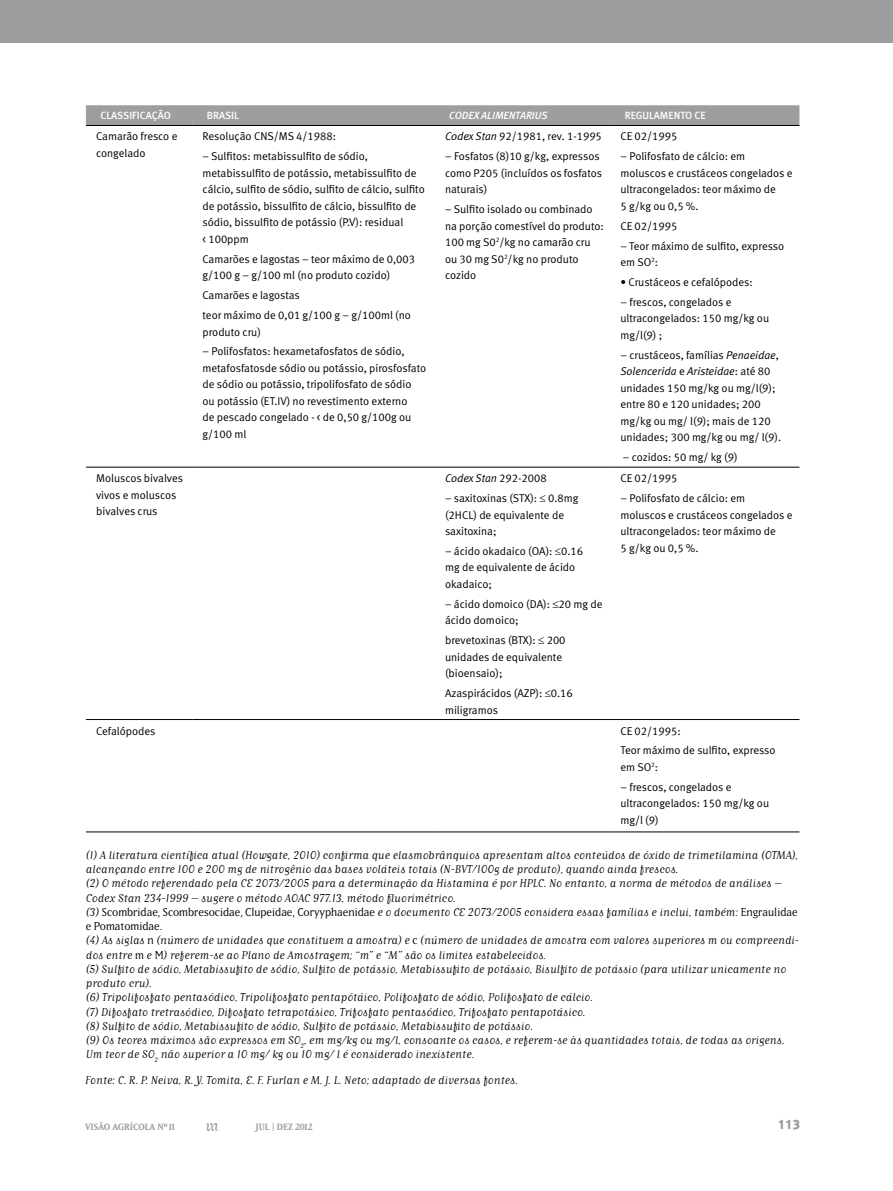
<style>
.page{position:relative;width:893px;height:1191px;background:#fff}
.page>*{position:absolute;margin:0;border:0;box-sizing:border-box;transform-origin:0 0}
.t1{font:13.5px "Meta Black Caps Expert";color:#9c9e9f}
.t2{font:11.25px/16.5px "Meta Normal LF";color:#000}
.t3{font:italic 11.25px/14.2px "Matrix Book Lining";color:#000}
.t4{font:italic 11.25px "Meta Normal LF";color:#000}
.t5{font:10.5px "Meta Medium LF";color:#fff}
.t6{font:italic 10.5px "Meta Medium LF";color:#fff}
.t7{font:700 9px "Matrix Book Lining";color:#9c9e9f}
.s1{font-style:italic}
.s2{font-style:normal}
</style>
<div class="page">
<div style="left:1px;top:0;width:892px;height:43px;background:#9c9e9f"></div>
<hr style="left:0;top:0;width:1px;height:43px;background:#9c9e9f">
<div style="left:86px;top:105px;width:713px;height:20px;background:#9c9e9f"></div>
<hr style="left:86px;top:125px;width:106px;height:1px;background:#000">
<hr style="left:192px;top:125px;width:243px;height:1px;background:#000">
<hr style="left:435px;top:125px;width:175px;height:1px;background:#000">
<hr style="left:610px;top:125px;width:189px;height:1px;background:#000">
<hr style="left:86px;top:467px;width:106px;height:1px;background:#000">
<hr style="left:192px;top:467px;width:243px;height:1px;background:#000">
<hr style="left:435px;top:467px;width:175px;height:1px;background:#000">
<hr style="left:610px;top:467px;width:189px;height:1px;background:#000">
<hr style="left:86px;top:719px;width:106px;height:1px;background:#000">
<hr style="left:192px;top:719px;width:243px;height:1px;background:#000">
<hr style="left:435px;top:719px;width:175px;height:1px;background:#000">
<hr style="left:610px;top:719px;width:189px;height:1px;background:#000">
<hr style="left:86px;top:831px;width:106px;height:1px;background:#000">
<hr style="left:192px;top:831px;width:243px;height:1px;background:#000">
<hr style="left:435px;top:831px;width:175px;height:1px;background:#000">
<hr style="left:610px;top:831px;width:189px;height:1px;background:#000">
<svg style="left:206px;top:1123px;width:11px;height:7px"></svg>
<p class="t5" style="left:100px;top:110px;width:72px">CLASSIFICAÇÃO</p>
<p class="t5" style="left:207px;top:110px;width:34px">BRASIL</p>
<p class="t6" style="left:449px;top:110px;width:100px">CODEX ALIMENTARIUS</p>
<p class="t5" style="left:625px;top:110px;width:76px">REGULAMENTO CE</p>
<p class="t2" style="left:96px;top:128px;width:83px">Camarão fresco e congelado</p>
<p class="t2" style="left:202px;top:128px;width:135px">Resolução CNS/MS 4/1988:</p>
<p class="t2" style="left:620px;top:128px;width:58px">CE 02/1995</p>
<p class="t2" style="left:620px;top:148px;width:174px">– Polifosfato de cálcio: em moluscos e crustáceos congelados e ultracongelados: teor máximo de<br>5 g/kg ou 0,5 %.</p>
<p class="t2" style="left:620px;top:217px;width:58px">CE 02/1995</p>
<p class="t2" style="left:620px;top:237px;width:165px">– Teor máximo de sulfito, expresso em SO<sup>2</sup>:</p>
<p class="t2" style="left:620px;top:274px;width:134px">• Crustáceos e cefalópodes:</p>
<p class="t2" style="left:620px;top:293px;width:150px">– frescos, congelados e ultracongelados: 150 mg/kg ou mg/l(9) ;</p>
<p class="t2" style="left:620px;top:346px;width:162px">– crustáceos, famílias <span class="s1">Penaeidae</span>,<br><span class="s1">Solencerida</span> e <span class="s1">Aristeidae</span>: até 80 unidades 150 mg/kg ou mg/l(9); entre 80 e 120 unidades; 200 mg/kg ou mg/ l(9); mais de 120 unidades; 300 mg/kg ou mg/ l(9).</p>
<p class="t2" style="left:623px;top:449px;width:116px">– cozidos: 50 mg/ kg (9)</p>
<p class="t2" style="left:445px;top:128px;width:158px"><span class="s1">Codex Stan</span> 92/1981, rev. 1-1995</p>
<p class="t2" style="left:445px;top:148px;width:159px">– Fosfatos (8)10 g/kg, expressos como P205 (incluídos os fosfatos naturais)</p>
<p class="t2" style="left:445px;top:201px;width:160px">– Sulfito isolado ou combinado na porção comestível do produto:<br>100 mg S0<sup>2</sup>/kg no camarão cru ou 30 mg S0<sup>2</sup>/kg no produto cozido</p>
<p class="t2" style="left:202px;top:148px;width:224px">– Sulfitos: metabissulfito de sódio, metabissulfito de potássio, metabissulfito de cálcio, sulfito de sódio, sulfito de cálcio, sulfito de potássio, bissulfito de cálcio, bissulfito de sódio, bissulfito de potássio (P.V): residual<br>&lt; 100ppm</p>
<p class="t2" style="left:202px;top:250px;width:214px">Camarões e lagostas – teor máximo de 0,003 g/100 g – g/100 ml (no produto cozido)</p>
<p class="t2" style="left:202px;top:285px;width:210px;line-height:20px">Camarões e lagostas<br>teor máximo de 0,01 g/100 g – g/100ml (no</p>
<p class="t2" style="left:202px;top:323px;width:60px">produto cru)</p>
<p class="t2" style="left:202px;top:343px;width:225px">– Polifosfatos: hexametafosfatos de sódio, metafosfatosde sódio ou potássio, pirosfosfato de sódio ou potássio, tripolifosfato de sódio ou potássio (ET.IV) no revestimento externo<br>de pescado congelado - &lt; de 0,50 g/100g ou g/100 ml</p>
<p class="t2" style="left:96px;top:470px;width:88px">Moluscos bivalves vivos e moluscos bivalves crus</p>
<p class="t4" style="left:445px;top:472px;width:103px">Codex Stan <span class="s2">292-2008</span></p>
<p class="t2" style="left:445px;top:490px;width:135px">– saxitoxinas (STX): ≤ 0.8mg (2HCL) de equivalente de saxitoxina;</p>
<p class="t2" style="left:445px;top:542px;width:139px">– ácido okadaico (OA): ≤0.16 mg de equivalente de ácido okadaico;</p>
<p class="t2" style="left:445px;top:595px;width:159px">– ácido domoico (DA): ≤20 mg de ácido domoico;</p>
<p class="t2" style="left:445px;top:632px;width:122px">brevetoxinas (BTX): ≤ 200 unidades de equivalente (bioensaio);</p>
<p class="t2" style="left:445px;top:685px;width:129px">Azaspirácidos (AZP): ≤0.16 miligramos</p>
<p class="t2" style="left:620px;top:470px;width:58px">CE 02/1995</p>
<p class="t2" style="left:620px;top:490px;width:174px">– Polifosfato de cálcio: em moluscos e crustáceos congelados e ultracongelados: teor máximo de<br>5 g/kg ou 0,5 %.</p>
<p class="t2" style="left:96px;top:722px;width:61px">Cefalópodes</p>
<p class="t2" style="left:620px;top:720px;width:157px;line-height:20px">CE 02/1995:<br>Teor máximo de sulfito, expresso</p>
<p class="t2" style="left:620px;top:758px;width:39px">em SO<sup>2</sup>:</p>
<p class="t2" style="left:620px;top:778px;width:150px">– frescos, congelados e ultracongelados: 150 mg/kg ou mg/l (9)</p>
<p class="t3" style="left:86px;top:847px;width:715px">(1) A literatura científica atual (Howgate, 2010) confirma que elasmobrânquios apresentam altos conteúdos de óxido de trimetilamina (OTMA), alcançando entre 100 e 200 mg de nitrogênio das bases voláteis totais (N-BVT/100g de produto), quando ainda frescos.<br>(2) O método referendado pela CE 2073/2005 para a determinação da Histamina é por HPLC. No entanto, a norma de métodos de análises – Codex Stan 234-1999 – sugere o método AOAC 977.13, método fluorimétrico.<br>(3) <span class="s2">Scombridae, Scombresocidae, Clupeidae, Coryyphaenidae</span> e o documento CE 2073/2005 considera essas famílias e inclui, também: <span class="s2">Engraulidae e Pomatomidae.<br></span>(4) As siglas <span class="s2">n</span> (número de unidades que constituem a amostra) e <span class="s2">c</span> (número de unidades de amostra com valores superiores m ou compreendi&shy;dos entre <span class="s2">m</span> e <span class="s2">M</span>) referem-se ao Plano de Amostragem; “m” e “M” são os limites estabelecidos.<br>(5) Sulfito de sódio, Metabissufito de sódio, Sulfito de potássio, Metabissufito de potássio, Bisulfito de potássio (para utilizar unicamente no produto cru).<br>(6) Tripolifosfato pentasódico, Tripolifosfato pentapótáico, Polifosfato de sódio, Polifosfato de cálcio.<br>(7) Difosfato tretrasódico, Difosfato tetrapotásico, Trifosfato pentasódico, Trifosfato pentapotásico.<br>(8) Sulfito de sódio, Metabissufito de sódio, Sulfito de potássio, Metabissufito de potássio.<br>(9) Os teores máximos são expressos em SO<sub>2</sub>, em mg/kg ou mg/l, consoante os casos, e referem-se às quantidades totais, de todas as origens.<br>Um teor de SO<sub>2</sub> não superior a 10 mg/ kg ou 10 mg/ l é considerado inexistente.</p>
<p class="t3" style="left:85px;top:1072px;width:434px">Fonte: C. R. P. Neiva, R. Y. Tomita, E. F. Furlan e M. J. L. Neto; adaptado de diversas fontes.</p>
<p class="t7" style="left:85px;top:1121px;width:92px">VISÃO AGRÍCOLA Nº11</p>
<p class="t7" style="left:255px;top:1121px;width:59px">JUL | DEZ 2012</p>
<p class="t1" style="left:778px;top:1116px;width:23px">113</p>
</div>
